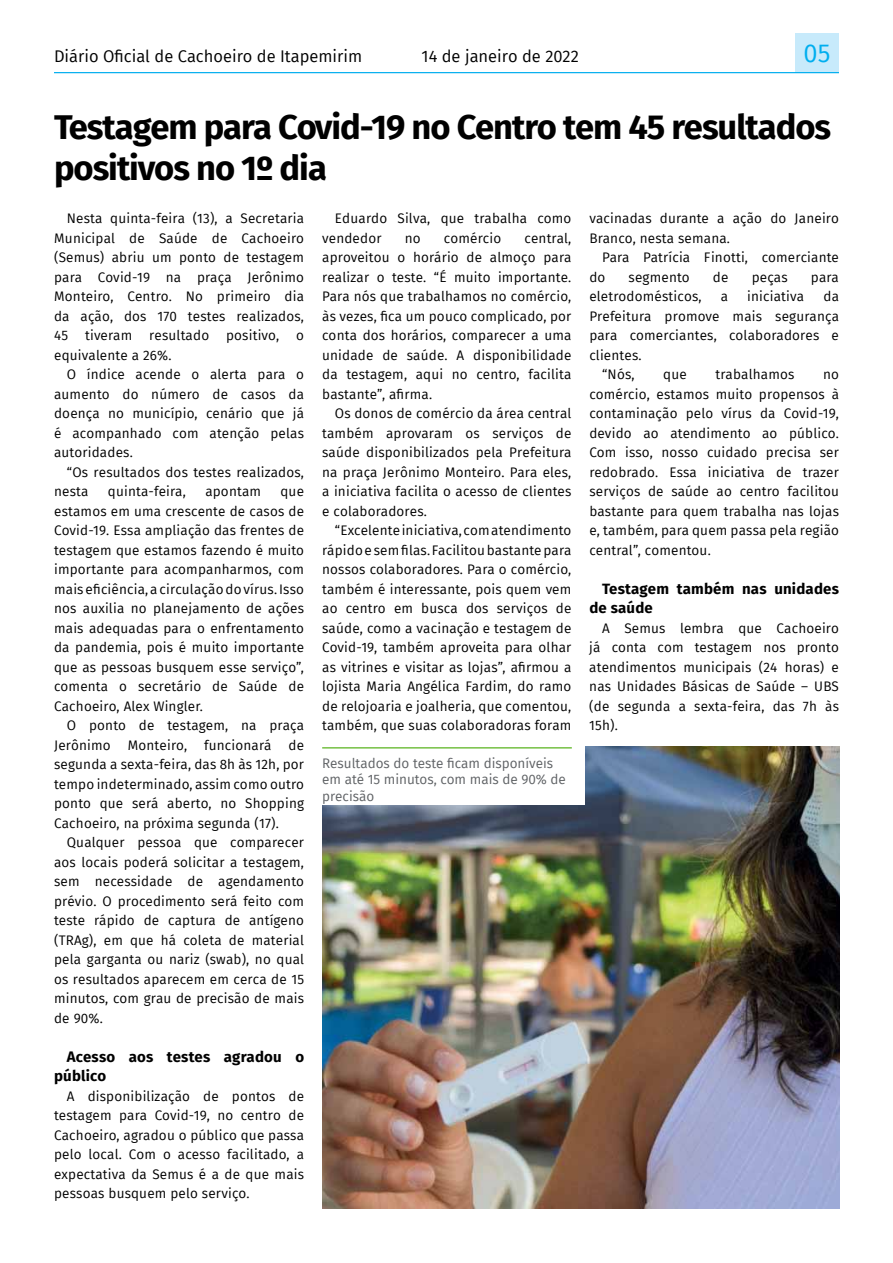
<style>
.page{position:relative;width:893px;height:1263px;background:#fff}
.page>*{position:absolute;margin:0;border:0;box-sizing:border-box;transform-origin:0 0}
.t1{font:700 34.5px/41.4px "Fira Sans";letter-spacing:-.03em;color:#000}
.t2{font:25.5px "Fira Sans";color:#00aeef}
.t3{font:16.5px "Fira Sans";color:#000}
.t4{font:700 15px/19.5px "Fira Sans";letter-spacing:.015em;color:#000}
.t5{font:13.5px/19.5px "Fira Sans";letter-spacing:.015em;color:#000;text-align:justify}
.t6{font:13.5px/16.6px "Fira Sans";color:#5e6164}
</style>
<div class="page">
<div style="left:795px;top:33px;width:44px;height:40px;background:#c7eafb"></div>
<hr style="left:54px;top:72px;width:785px;height:1px;background:#00aeef">
<img style="left:323px;top:746px;width:516px;height:463px">
<div style="left:307px;top:734px;width:278px;height:71px;background:#fff"></div>
<hr style="left:322px;top:747px;width:250px;height:1px;background:#75c044">
<p class="t3" style="left:54px;top:43px;width:310px">Diário Oficial de Cachoeiro de Itapemirim</p>
<p class="t3" style="left:422px;top:43px;width:159px">14 de janeiro de 2022</p>
<h2 class="t2" style="left:804px;top:34px;width:28px">05</h2>
<h1 class="t1" style="left:54px;top:103px;width:779px">Testagem para Covid-19 no Centro tem 45 resultados positivos no 1º dia</h1>
<p class="t5" style="left:54px;top:209px;width:251px;text-indent:13px">Nesta quinta-feira (13), a Secretaria Municipal de Saúde de Cachoeiro (Semus) abriu um ponto de testagem para Covid-19 na praça Jerônimo Monteiro, Centro. No primeiro dia da ação, dos 170 testes realizados, 45</p>
<p class="t5" style="left:589px;top:208px;width:251px">vacinadas durante a ação do Janeiro<br>Branco, nesta semana.</p>
<p class="t5" style="left:589px;top:247px;width:251px;text-indent:13px">Para Patrícia Finotti, comerciante do</p>
<p class="t5" style="left:322px;top:209px;width:251px;text-indent:13px">Eduardo Silva, que trabalha como vendedor</p>
<p class="t5" style="left:405px;top:228px;width:17px">no</p>
<p class="t5" style="left:444px;top:228px;width:59px">comércio</p>
<p class="t5" style="left:322px;top:228px;width:251px;text-indent:202px">central, aproveitou o horário de almoço para realizar o teste. “É muito importante.<br>Para nós que trabalhamos no comércio, às vezes, fica um pouco complicado, por conta dos horários, comparecer a uma unidade de saúde. A disponibilidade da testagem, aqui no centro, facilita bastante”, afirma.</p>
<p class="t5" style="left:322px;top:403px;width:251px;text-indent:13px">Os donos de comércio da área central também aprovaram os serviços de saúde disponibilizados pela Prefeitura na praça Jerônimo Monteiro. Para eles, a iniciativa facilita o acesso de clientes e colaboradores.</p>
<p class="t5" style="left:322px;top:520px;width:251px;text-indent:13px">“Excelente iniciativa, com atendimento rápido e sem filas. Facilitou bastante para nossos colaboradores. Para o comércio, também é interessante, pois quem vem ao centro em busca dos serviços de saúde, como a vacinação e testagem de Covid-19, também aproveita para olhar as vitrines e visitar as lojas”, afirmou a lojista Maria Angélica Fardim, do ramo de relojoaria e joalheria, que comentou, também, que suas colaboradoras foram</p>
<p class="t5" style="left:628px;top:267px;width:63px">segmento</p>
<p class="t5" style="left:713px;top:267px;width:17px">de</p>
<p class="t5" style="left:752px;top:267px;width:38px">peças</p>
<p class="t5" style="left:811px;top:267px;width:30px">para</p>
<p class="t5" style="left:589px;top:286px;width:114px">eletrodomésticos,</p>
<p class="t5" style="left:721px;top:286px;width:9px">a</p>
<p class="t5" style="left:747px;top:286px;width:58px">iniciativa</p>
<p class="t5" style="left:823px;top:286px;width:17px">da</p>
<p class="t5" style="left:589px;top:306px;width:251px">Prefeitura promove mais segurança</p>
<p class="t5" style="left:589px;top:325px;width:251px">para comerciantes, colaboradores e</p>
<p class="t5" style="left:589px;top:345px;width:54px">clientes.</p>
<p class="t5" style="left:602px;top:364px;width:34px">“Nós,</p>
<p class="t5" style="left:663px;top:364px;width:25px">que</p>
<p class="t5" style="left:715px;top:364px;width:80px">trabalhamos</p>
<p class="t5" style="left:85px;top:325px;width:49px">tiveram</p>
<p class="t5" style="left:149px;top:325px;width:61px">resultado</p>
<p class="t5" style="left:226px;top:325px;width:55px">positivo,</p>
<p class="t5" style="left:296px;top:325px;width:9px">o</p>
<p class="t5" style="left:54px;top:345px;width:119px">equivalente a 26%.</p>
<p class="t5" style="left:67px;top:364px;width:239px">O índice acende o alerta para o</p>
<p class="t5" style="left:54px;top:384px;width:251px">aumento do número de casos da</p>
<p class="t5" style="left:54px;top:403px;width:251px">doença no município, cenário que já</p>
<p class="t5" style="left:54px;top:423px;width:251px">é acompanhado com atenção pelas</p>
<p class="t5" style="left:54px;top:442px;width:80px">autoridades.</p>
<p class="t5" style="left:67px;top:462px;width:239px">“Os resultados dos testes realizados,</p>
<p class="t5" style="left:54px;top:481px;width:36px">nesta</p>
<p class="t5" style="left:108px;top:481px;width:79px">quinta-feira,</p>
<p class="t5" style="left:205px;top:481px;width:57px">apontam</p>
<p class="t5" style="left:589px;top:364px;width:251px;text-indent:234px">no comércio, estamos muito propensos à contaminação pelo vírus da Covid-19, devido ao atendimento ao público.<br>Com isso, nosso cuidado precisa ser redobrado. Essa iniciativa de trazer serviços de saúde ao centro facilitou bastante para quem trabalha nas lojas e, também, para quem passa pela região central”, comentou.</p>
<p class="t4" style="left:589px;top:578px;width:251px;text-indent:13px">Testagem também nas unidades de saúde</p>
<p class="t5" style="left:589px;top:618px;width:251px;text-indent:13px">A Semus lembra que Cachoeiro já conta com testagem nos pronto atendimentos municipais (24 horas) e nas Unidades Básicas de Saúde – UBS (de segunda a sexta-feira, das 7h às 15h).</p>
<p class="t5" style="left:54px;top:481px;width:251px;text-indent:226px">que estamos em uma crescente de casos de Covid-19. Essa ampliação das frentes de testagem que estamos fazendo é muito importante para acompanharmos, com mais eficiência, a circulação do vírus. Isso nos auxilia no planejamento de ações mais adequadas para o enfrentamento da pandemia, pois é muito importante que as pessoas busquem esse serviço”, comenta o secretário de Saúde de Cachoeiro, Alex Wingler.</p>
<p class="t5" style="left:54px;top:715px;width:251px;text-indent:13px">O ponto de testagem, na praça<br>Jerônimo</p>
<p class="t5" style="left:128px;top:735px;width:61px">Monteiro,</p>
<p class="t5" style="left:204px;top:735px;width:69px">funcionará</p>
<p class="t5" style="left:54px;top:735px;width:251px;text-indent:234px">de segunda a sexta-feira, das 8h às 12h, por tempo indeterminado, assim como outro ponto que será aberto, no Shopping Cachoeiro, na próxima segunda (17).</p>
<p class="t5" style="left:54px;top:832px;width:251px;text-indent:13px">Qualquer pessoa que comparecer aos locais poderá solicitar a testagem, sem necessidade de agendamento prévio. O procedimento será feito com teste rápido de captura de antígeno (TRAg), em que há coleta de material pela garganta ou nariz (swab), no qual os resultados aparecem em cerca de 15 minutos, com grau de precisão de mais de 90%.</p>
<p class="t4" style="left:54px;top:1046px;width:251px;text-indent:13px">Acesso aos testes agradou o público</p>
<p class="t5" style="left:54px;top:1086px;width:251px;text-indent:13px">A disponibilização de pontos de testagem para Covid-19, no centro de Cachoeiro, agradou o público que passa pelo local. Com o acesso facilitado, a expectativa da Semus é a de que mais pessoas busquem pelo serviço.</p>
<p class="t6" style="left:322px;top:754px;width:245px">Resultados do teste ficam disponíveis em até 15 minutos, com mais de 90% de precisão</p>
</div>
